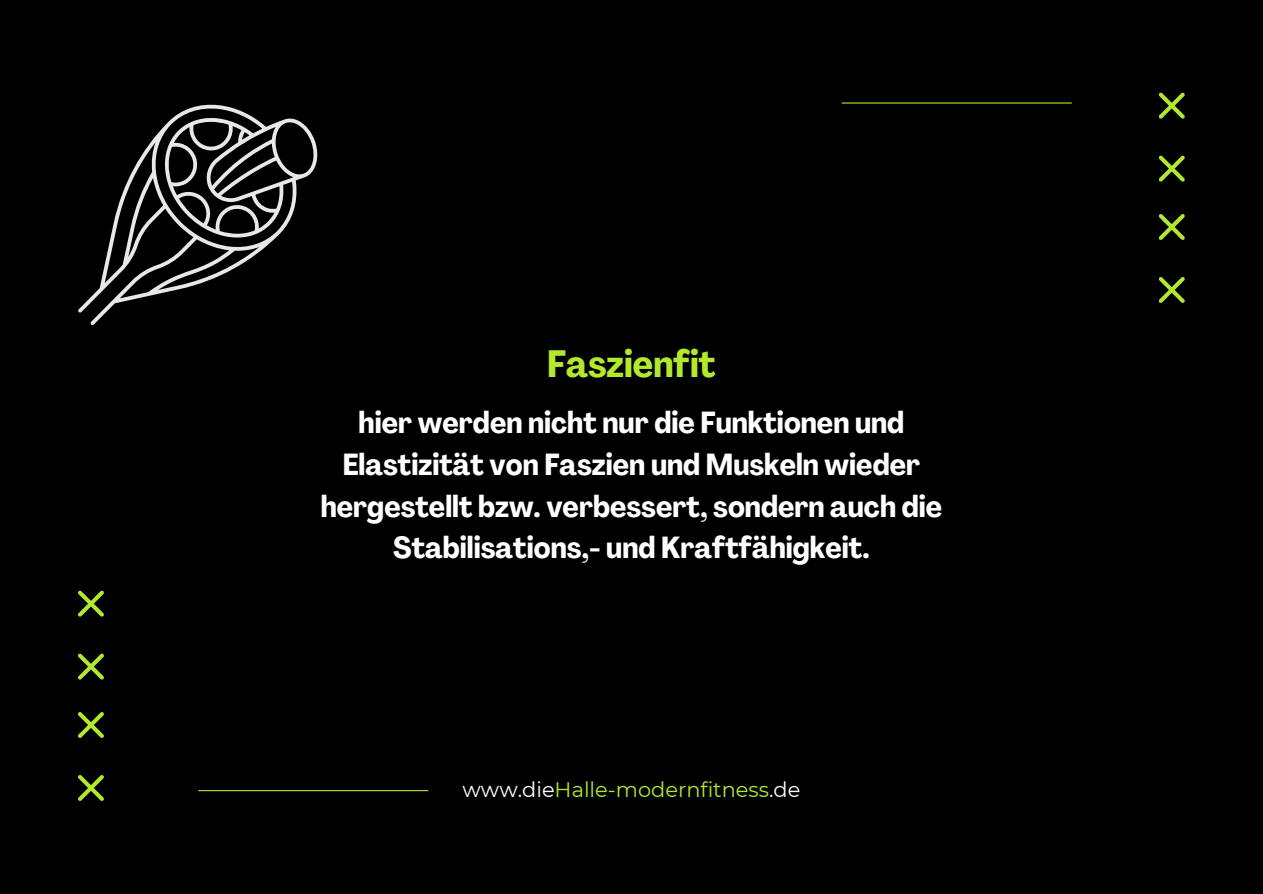
<style>
.page{position:relative;width:1263px;height:894px;background:#fff}
.page>*{position:absolute;margin:0;border:0;box-sizing:border-box;transform-origin:0 0}
.t1{font:700 condensed 37.5px "Agrandir";color:#b2e92e}
.t2{font:700 condensed 30px/41.7px "Agrandir";color:#fff;text-align:center}
.t3{font:20.85px "Montserrat";color:#b2e92e}
.s1{color:#fff}
</style>
<div class="page">
<div style="left:0;top:0;width:1263px;height:893px;background:#000"></div>
<svg style="left:78px;top:590px;width:26px;height:26px"></svg>
<svg style="left:78px;top:653px;width:26px;height:26px"></svg>
<svg style="left:78px;top:712px;width:26px;height:26px"></svg>
<svg style="left:78px;top:775px;width:26px;height:25px"></svg>
<svg style="left:1159px;top:92px;width:26px;height:27px"></svg>
<svg style="left:1159px;top:155px;width:26px;height:27px"></svg>
<svg style="left:1159px;top:214px;width:26px;height:26px"></svg>
<svg style="left:1159px;top:277px;width:26px;height:26px"></svg>
<hr style="left:842px;top:102px;width:230px;height:2px;background:#b2e92e">
<hr style="left:198px;top:789px;width:230px;height:2px;background:#b2e92e">
<svg style="left:78px;top:104px;width:240px;height:221px"></svg>
<h1 class="t1" style="left:547px;top:348px;width:170px">Faszienfit</h1>
<p class="t2" style="left:321px;top:405px;width:623px">hier werden nicht nur die Funktionen und Elastizität von Faszien und Muskeln wieder hergestellt bzw. verbessert, sondern auch die Stabilisations,- und Kraftfähigkeit.</p>
<p class="t3" style="left:463px;top:777px;width:339px"><span class="s1">www.die</span>Halle-modernfitness<span class="s1">.de</span></p>
</div>
